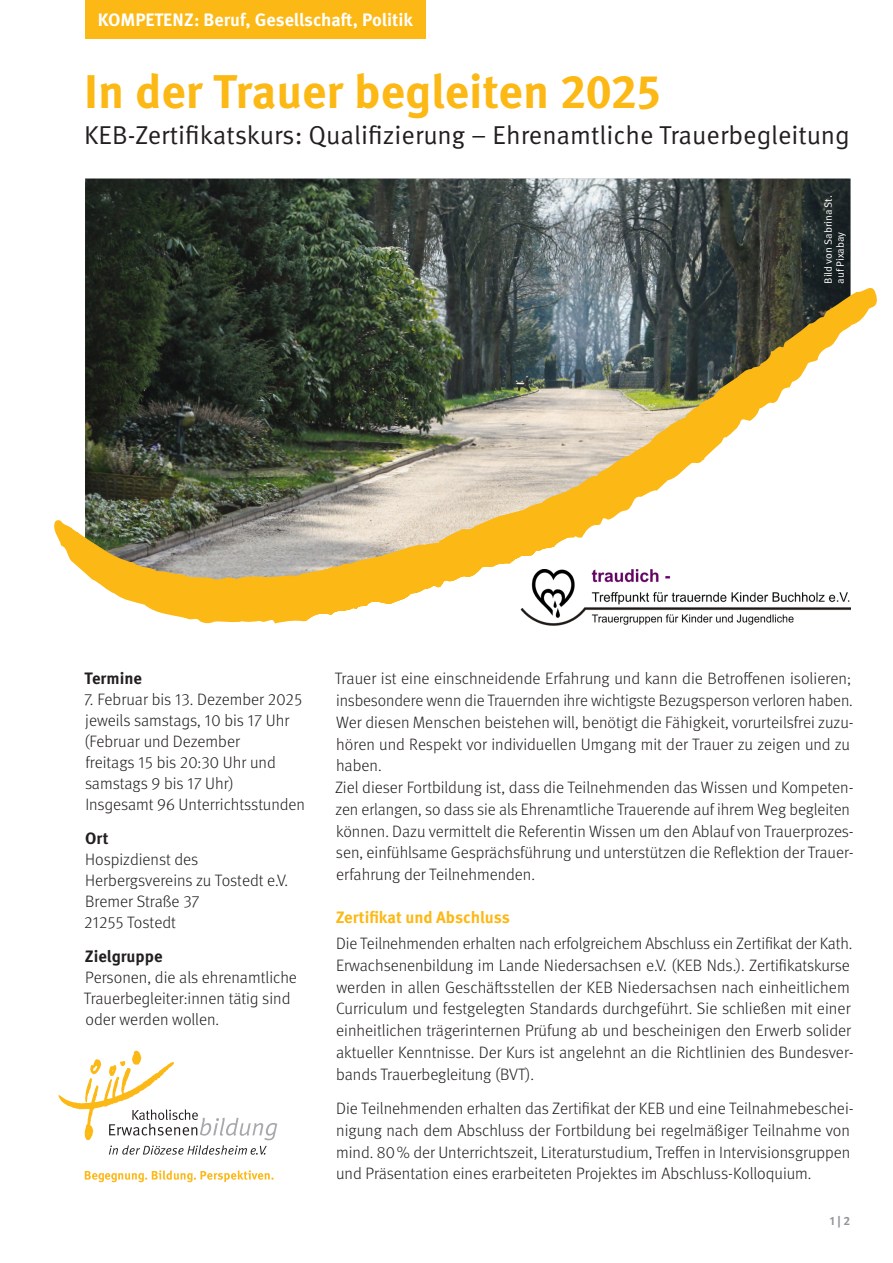
<style>
.page{position:relative;width:893px;height:1263px;background:#fff}
.page>*{position:absolute;margin:0;border:0;box-sizing:border-box;transform-origin:0 0}
.t1{font:700 47.25px "Meta Pro";color:#fcb814}
.t2{font:25.8px "Meta Pro Norm";color:#231f20}
.t3{font:700 18px "Meta Pro";color:#fff}
.Grundtext_-_Blocksatz{font:300 16.5px/21.8px "Meta Pro";color:#231f20}
.Grundtext_-_Blocksatz-2{font:700 16.5px "Meta Pro";letter-spacing:-.005em;color:#fcb814}
.Grundtext_-_Blocksatz-3{font:700 16.5px "Meta Pro";color:#231f20}
.t4{font:700 12px "Meta Pro";color:#939598}
.t5{font:10.5px/12px "Meta Pro Norm";color:#fff}
</style>
<div class="page">
<div style="left:85px;top:0;width:340px;height:38px;background:#fcb814"></div>
<img style="left:85px;top:179px;width:765px;height:391px">
<svg style="left:54px;top:520px;width:536px;height:104px"></svg>
<svg style="left:447px;top:282px;width:430px;height:259px"></svg>
<svg style="left:58px;top:1051px;width:219px;height:104px"></svg>
<svg style="left:85px;top:1170px;width:189px;height:12px"></svg>
<img style="left:519px;top:570px;width:332px;height:56px">
<p class="t3" style="left:98px;top:5px;width:317px">KOMPETENZ: Beruf, Gesellschaft, Politik</p>
<p class="t1" style="left:84px;top:55px;width:578px">In der Trauer begleiten 2025</p>
<p class="t2" style="left:84px;top:115px;width:767px">KEB-Zertifikatskurs: Qualifizierung – Ehrenamtliche Trauerbegleitung</p>
<p class="t5" style="left:821px;top:284px;width:90px;rotate:-90deg">Bild von Sabrina St. auf Pixabay</p>
<p class="Grundtext_-_Blocksatz-3" style="left:84px;top:666px;width:59px">Termine</p>
<p class="Grundtext_-_Blocksatz" style="left:84px;top:688px;width:219px">7. Februar bis 13. Dezember 2025</p>
<p class="Grundtext_-_Blocksatz" style="left:84px;top:709px;width:206px;line-height:21px">jeweils samstags, 10 bis 17 Uhr (Februar und Dezember freitags 15 bis 20:30 Uhr und samstags 9 bis 17 Uhr)</p>
<p class="Grundtext_-_Blocksatz" style="left:85px;top:793px;width:221px">Insgesamt 96 Unterrichtsstunden</p>
<p class="Grundtext_-_Blocksatz-3" style="left:85px;top:825px;width:25px">Ort</p>
<p class="Grundtext_-_Blocksatz" style="left:84px;top:848px;width:206px;line-height:21px">Hospizdienst des<br>Herbergsvereins zu Tostedt e.V.<br>Bremer Straße 37<br>21255 Tostedt</p>
<p class="Grundtext_-_Blocksatz-3" style="left:85px;top:943px;width:79px">Zielgruppe</p>
<p class="Grundtext_-_Blocksatz" style="left:84px;top:966px;width:215px;line-height:21px">Personen, die als ehrenamtliche<br>Trauerbegleiter:innen tätig sind oder werden wollen.</p>
<p class="Grundtext_-_Blocksatz" style="left:335px;top:667px;width:520px">Trauer ist eine einschneidende Erfahrung und kann die Betroffenen isolieren; insbesondere wenn die Trauernden ihre wichtigste Bezugsperson verloren haben.<br>Wer diesen Menschen beistehen will, benötigt die Fähigkeit, vorurteilsfrei zuzu&shy;hören und Respekt vor individuellen Umgang mit der Trauer zu zeigen und zu haben.</p>
<p class="Grundtext_-_Blocksatz" style="left:335px;top:776px;width:520px">Ziel dieser Fortbildung ist, dass die Teilnehmenden das Wissen und Kompeten&shy;zen erlangen, so dass sie als Ehrenamtliche Trauerende auf ihrem Weg begleiten können. Dazu vermittelt die Referentin Wissen um den Ablauf von Trauerprozes&shy;sen, einfühlsame Gesprächsführung und unterstützen die Reflektion der Trauer&shy;erfahrung der Teilnehmenden.</p>
<p class="Grundtext_-_Blocksatz-2" style="left:336px;top:904px;width:175px">Zertifikat und Abschluss</p>
<p class="Grundtext_-_Blocksatz" style="left:336px;top:932px;width:519px">Die Teilnehmenden erhalten nach erfolgreichem Abschluss ein Zertifikat der Kath.<br>Erwachsenenbildung im Lande Niedersachsen e.V. (KEB Nds.). Zertifikatskurse werden in allen Geschäftsstellen der KEB Niedersachsen nach einheitlichem Curriculum und festgelegten Standards durchgeführt. Sie schließen mit einer einheitlichen trägerinternen Prüfung ab und bescheinigen den Erwerb solider aktueller Kenntnisse. Der Kurs ist angelehnt an die Richtlinien des Bundesver&shy;bands Trauerbegleitung (BVT).</p>
<p class="Grundtext_-_Blocksatz" style="left:336px;top:1097px;width:519px">Die Teilnehmenden erhalten das Zertifikat der KEB und eine Teilnahmebeschei&shy;nigung nach dem Abschluss der Fortbildung bei regelmäßiger Teilnahme von mind. 80% der Unterrichtszeit, Literaturstudium, Treffen in Intervisionsgruppen und Präsentation eines erarbeiteten Projektes im Abschluss-Kolloquium.</p>
<p class="t4" style="left:830px;top:1211px;width:22px">1 | 2</p>
</div>
